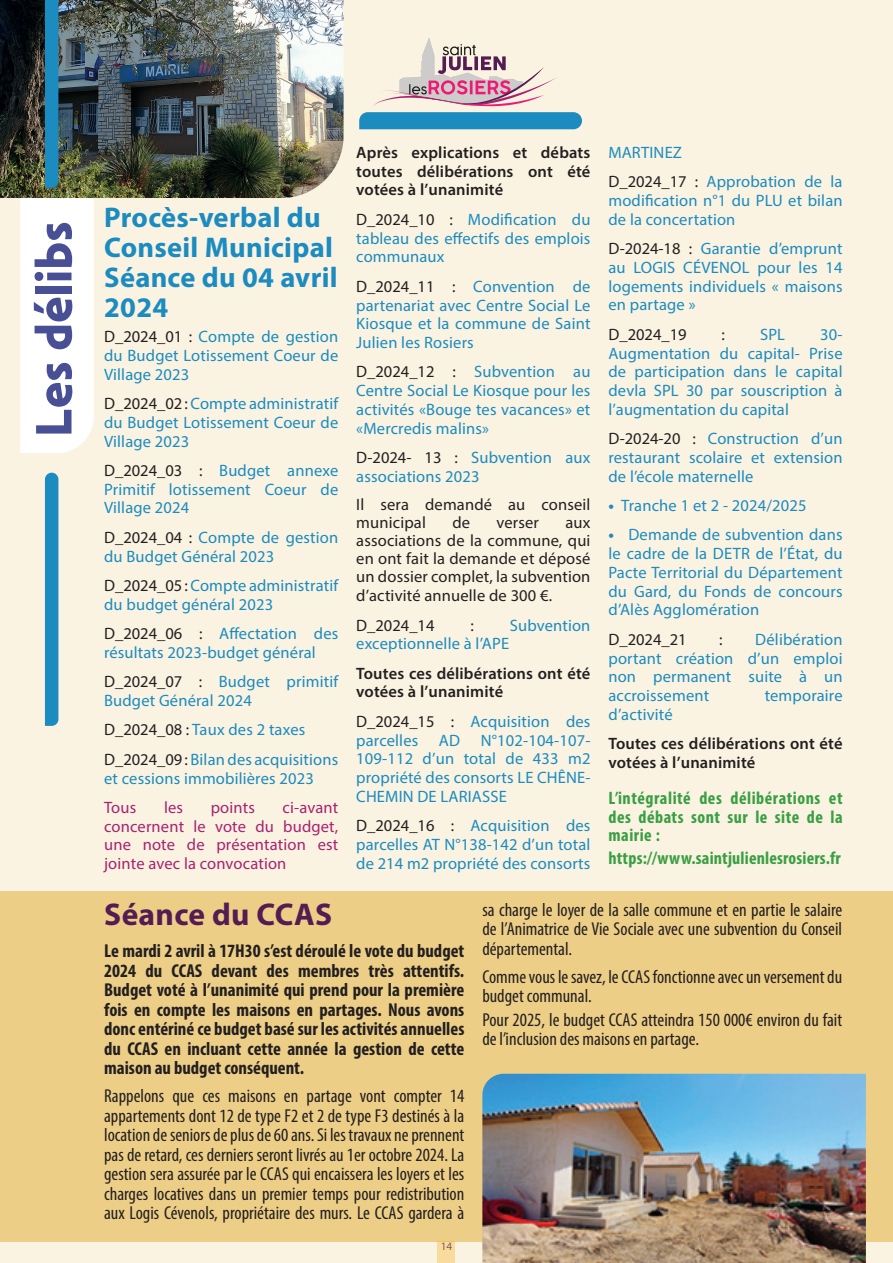
<style>
.page{position:relative;width:893px;height:1263px;background:#faf3e2}
.page>*{position:absolute;margin:0;border:0;box-sizing:border-box;transform-origin:0 0}
.t1{font:700 51.3px "Mendl Sans Dusk";letter-spacing:.01em;color:#484f95}
.t2{font:700 31.5px "Myriad Pro";letter-spacing:.01em;color:#541c52}
.t3{font:700 28.5px/30px "Myriad Pro";letter-spacing:.01em;color:#1b8bc0}
.t4{font:condensed 18.75px/19.5px "Myriad Pro";color:#231f20;text-align:justify}
.t5{font:700 condensed 18.75px/19.5px "Myriad Pro";color:#231f20;text-align:justify}
.t6{font:700 condensed 18px/18.8px "Myriad Pro";letter-spacing:.03em;color:#399f42;text-align:justify}
.t7{font:700 condensed 18px "Myriad Pro";letter-spacing:.01em;color:#399f42}
.t8{font:16.5px/18.8px "Myriad Pro";letter-spacing:.01em;color:#1b8bc0;text-align:justify}
.t9{font:16.5px/18.1px "Myriad Pro";letter-spacing:.01em;color:#231f20}
.t10{font:600 16.5px/18.8px "Myriad Pro";letter-spacing:.01em;color:#231f20}
.t11{font:16.5px/18.8px "Myriad Pro";letter-spacing:.01em;color:#aa2170;text-align:justify}
.t12{font:11.25px "Myriad Pro";color:#724a6e}
.s1{color:#231f20}
.s2{font-weight:700}
</style>
<div class="page">
<div style="left:0;top:891px;width:893px;height:351px;background:#ecce86"></div>
<div style="left:45px;top:473px;width:13px;height:253px;background:#1b8bc0"></div>
<img style="left:0;top:0;width:344px;height:198px">
<img style="left:20px;top:0;width:74px;height:453px">
<svg style="left:359px;top:38px;width:223px;height:91px"></svg>
<img style="left:482px;top:1074px;width:384px;height:189px">
<h1 class="t1" style="left:21px;top:437px;width:217px;rotate:-90deg">Les délibs</h1>
<h3 class="t3" style="left:104px;top:201px;width:235px">Procès-verbal du<br>Conseil Municipal<br>Séance du 04 avril<br>2024</h3>
<p class="t8" style="left:104px;top:327px;width:236px"><span class="s1">D_2024_01 :</span> Compte de gestion du Budget Lotissement Coeur de Village 2023</p>
<p class="t8" style="left:104px;top:394px;width:236px"><span class="s1">D_2024_02 :</span> Compte administratif du Budget Lotissement Coeur de Village 2023</p>
<p class="t8" style="left:104px;top:461px;width:236px"><span class="s1">D_2024_03 :</span> Budget annexe Primitif lotissement Coeur de Village 2024</p>
<p class="t8" style="left:104px;top:528px;width:236px"><span class="s1">D_2024_04 :</span> Compte de gestion du Budget Général 2023</p>
<p class="t8" style="left:104px;top:576px;width:236px"><span class="s1">D_2024_05 :</span> Compte administratif du budget général 2023</p>
<p class="t8" style="left:104px;top:624px;width:236px"><span class="s1">D_2024_06 :</span> Affectation des résultats 2023-budget général</p>
<p class="t8" style="left:104px;top:672px;width:236px"><span class="s1">D_2024_07 :</span> Budget primitif<br>Budget Général 2024</p>
<p class="t8" style="left:104px;top:715px;width:236px;line-height:29.4px"><span class="s1">D_2024_08 :</span> Taux des 2 taxes<br><span class="s1">D_2024_09 :</span> Bilan des acquisitions</p>
<p class="t8" style="left:104px;top:768px;width:211px">et cessions immobilières 2023</p>
<p class="t11" style="left:104px;top:798px;width:34px">Tous</p>
<p class="t11" style="left:164px;top:798px;width:21px">les</p>
<p class="t11" style="left:211px;top:798px;width:46px">points</p>
<p class="t11" style="left:104px;top:798px;width:236px;text-indent:178px">ci-avant concernent le vote du budget, une note de présentation est jointe avec la convocation</p>
<p class="t10" style="left:356px;top:143px;width:236px;text-align:justify">Après explications et débats toutes délibérations ont été votées à l’unanimité</p>
<p class="t8" style="left:356px;top:210px;width:236px"><span class="s1">D_2024_10 :</span> Modification du tableau des effectifs des emplois communaux</p>
<p class="t8" style="left:356px;top:277px;width:236px"><span class="s1">D_2024_11 :</span> Convention de partenariat avec Centre Social Le Kiosque et la commune de Saint Julien les Rosiers</p>
<p class="t8" style="left:356px;top:362px;width:236px"><span class="s1">D_2024_12 :</span> Subvention au Centre Social Le Kiosque pour les activités «Bouge tes vacances» et «Mercredis malins»</p>
<p class="t8" style="left:356px;top:448px;width:236px"><span class="s1">D-2024- 13 :</span> Subvention aux associations 2023</p>
<p class="t9" style="left:356px;top:496px;width:236px">Il sera demandé au conseil municipal</p>
<p class="t9" style="left:452px;top:513px;width:19px">de</p>
<p class="t9" style="left:497px;top:513px;width:44px">verser</p>
<p class="t9" style="left:356px;top:513px;width:236px;text-align:justify;text-indent:209px">aux associations de la commune, qui en ont fait la demande et déposé un dossier complet, la subvention d’activité annuelle de 300 €.</p>
<p class="t9" style="left:356px;top:616px;width:80px">D_2024_14</p>
<p class="t9" style="left:470px;top:616px;width:5px">:</p>
<p class="t8" style="left:510px;top:615px;width:82px">Subvention</p>
<p class="t8" style="left:356px;top:634px;width:154px">exceptionnelle à l’APE</p>
<p class="t10" style="left:356px;top:663px;width:236px">Toutes ces délibérations ont été votées à l’unanimité</p>
<p class="t8" style="left:356px;top:712px;width:236px"><span class="s1">D_2024_15 :</span> Acquisition des parcelles AD N°102-104-107- 109-112 d’un total de 433 m2 propriété des consorts LE CHÊNE-CHEMIN DE LARIASSE</p>
<p class="t8" style="left:356px;top:816px;width:236px"><span class="s1">D_2024_16 :</span> Acquisition des parcelles AT N°138-142 d’un total de 214 m2 propriété des consorts</p>
<p class="t8" style="left:608px;top:137px;width:236px;line-height:29.4px">MARTINEZ<br><span class="s1">D_2024_17 :</span> Approbation de la</p>
<p class="t8" style="left:608px;top:191px;width:236px">modification n°1 du PLU et bilan de la concertation</p>
<p class="t8" style="left:608px;top:239px;width:236px"><span class="s1">D-2024-18 :</span> Garantie d’emprunt au LOGIS CÉVENOL pour les 14 logements individuels « maisons en partage »</p>
<p class="t9" style="left:608px;top:325px;width:80px">D_2024_19</p>
<p class="t9" style="left:722px;top:325px;width:5px">:</p>
<p class="t8" style="left:760px;top:325px;width:27px">SPL</p>
<p class="t8" style="left:608px;top:325px;width:236px;text-indent:212px">30- Augmentation du capital- Prise de participation dans le capital devla SPL 30 par souscription à l’augmentation du capital</p>
<p class="t8" style="left:608px;top:429px;width:236px"><span class="s1">D-2024-20 :</span> Construction d’un restaurant scolaire et extension de l’école maternelle</p>
<p class="t8" style="left:608px;top:496px;width:200px"><span class="s2">•</span> Tranche 1 et 2 - 2024/2025</p>
<p class="t8" style="left:608px;top:525px;width:236px"><span class="s2">•</span> Demande de subvention dans le cadre de la DETR de l’État, du Pacte Territorial du Département du Gard, du Fonds de concours d’Alès Agglomération</p>
<p class="t9" style="left:608px;top:630px;width:80px">D_2024_21</p>
<p class="t9" style="left:719px;top:630px;width:5px">:</p>
<p class="t8" style="left:608px;top:630px;width:236px;text-indent:147px">Délibération portant création d’un emploi non permanent suite à un accroissement</p>
<p class="t8" style="left:765px;top:686px;width:79px">temporaire</p>
<p class="t8" style="left:608px;top:705px;width:66px">d’activité</p>
<p class="t10" style="left:608px;top:734px;width:236px">Toutes ces délibérations ont été votées à l’unanimité</p>
<p class="t6" style="left:608px;top:788px;width:236px">L’intégralité des délibérations et des débats sont sur le site de la mairie :</p>
<p class="t7" style="left:608px;top:847px;width:234px">https://www.saintjulienlesrosiers.fr</p>
<h2 class="t2" style="left:104px;top:894px;width:229px">Séance du CCAS</h2>
<p class="t5" style="left:104px;top:941px;width:362px">Le mardi 2 avril à 17H30 s’est déroulé le vote du budget 2024 du CCAS devant des membres très attentifs.<br>Budget voté à l’unanimité qui prend pour la première fois en compte les maisons en partages. Nous avons donc entériné ce budget basé sur les activités annuelles du CCAS en incluant cette année la gestion de cette maison au budget conséquent.</p>
<p class="t4" style="left:104px;top:1086px;width:362px">Rappelons que ces maisons en partage vont compter 14 appartements dont 12 de type F2 et 2 de type F3 destinés à la location de seniors de plus de 60 ans. Si les travaux ne prennent pas de retard, ces derniers seront livrés au 1er octobre 2024. La gestion sera assurée par le CCAS qui encaissera les loyers et les charges locatives dans un premier temps pour redistribution aux Logis Cévenols, propriétaire des murs. Le CCAS gardera à</p>
<p class="t12" style="left:441px;top:1239px;width:13px">14</p>
<p class="t4" style="left:482px;top:899px;width:361px">sa charge le loyer de la salle commune et en partie le salaire de l’Animatrice de Vie Sociale avec une subvention du Conseil départemental.</p>
<p class="t4" style="left:482px;top:966px;width:361px">Comme vous le savez, le CCAS fonctionne avec un versement du budget communal.</p>
<p class="t4" style="left:482px;top:1010px;width:361px">Pour 2025, le budget CCAS atteindra 150 000€ environ du fait de l’inclusion des maisons en partage.</p>
</div>
